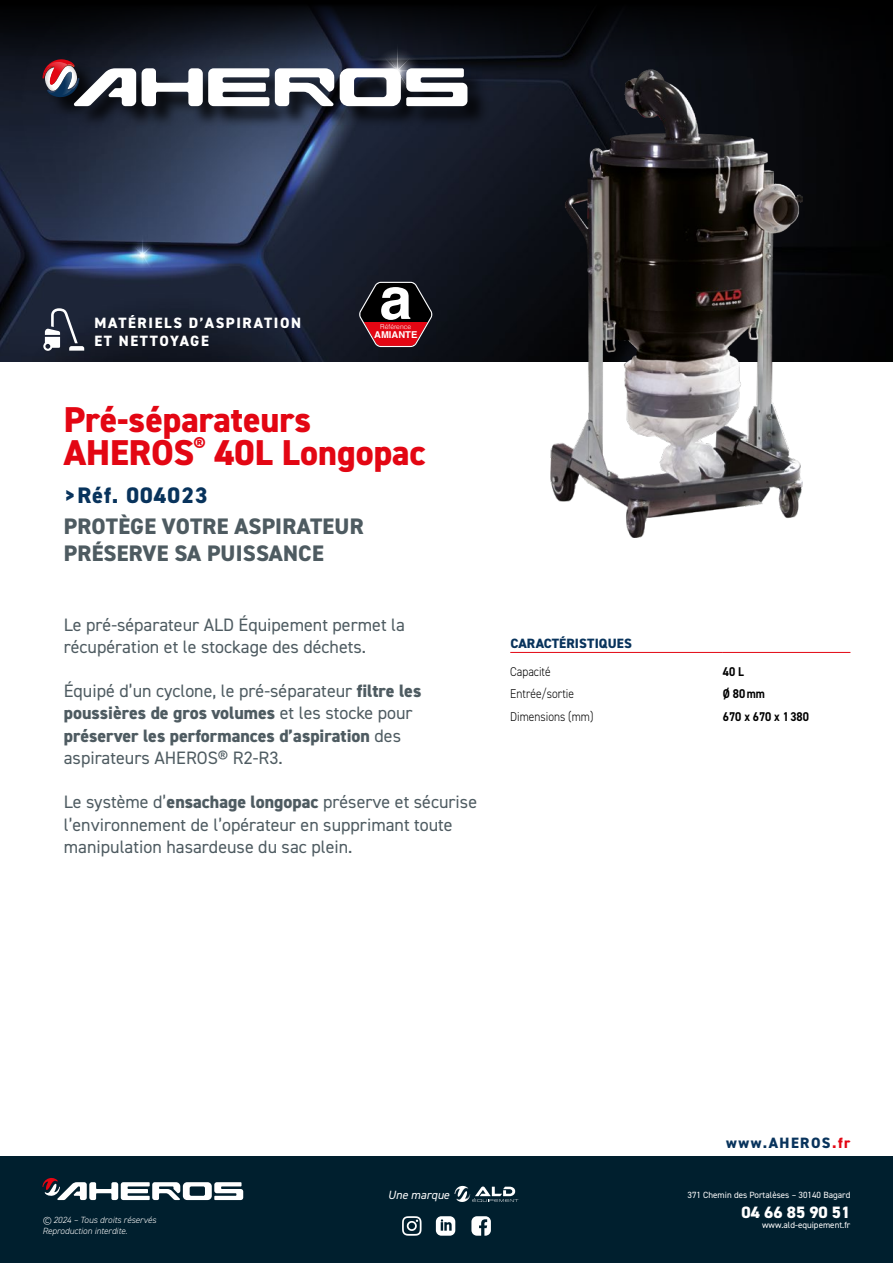
<style>
.page{position:relative;width:893px;height:1263px;background:#fff}
.page>*{position:absolute;margin:0;border:0;box-sizing:border-box;transform-origin:0 0}
.t1{font:700 58.5px "Helvetica";color:#fff}
.t2{font:800 36px/33px "DIN2014";color:#e30613}
.t3{font:800 22.5px/27px "DIN2014";letter-spacing:.01em;color:#4e5b61}
.t4{font:800 22.5px "DIN2014";letter-spacing:.05em;color:#08335c}
.t5{font:18px/22.5px "DIN2014";color:#4e5b61}
.t6{font:800 16.5px "DIN2014";color:#fff}
.t7{font:800 15px/18px "DIN2014";letter-spacing:.11em;color:#fff}
.t8{font:800 15px "DIN2014";letter-spacing:.1em;color:#08335c}
.t9{font:800 13.5px "DIN2014";letter-spacing:.01em;color:#08335c}
.t10{font:300 12.75px "DIN2014";color:#000;scale:.9 1}
.t11{font:700 12.75px "DIN2014";color:#000;scale:.9 1}
.t12{font:italic 12px "DIN2014";color:#fff}
.t13{font:700 9.45px "Helvetica";color:#fff}
.t14{font:9px "DIN2014";color:#fff}
.t15{font:italic 300 9px/10.8px "DIN2014";color:#fff}
.t16{font:300 6.75px "Helvetica";color:#fff}
.s1{font-weight:800}
.s2{color:#e30613}
</style>
<div class="page">
<div style="left:0;top:1157px;width:893px;height:106px;background:#001f2e"></div>
<svg style="left:43px;top:1178px;width:200px;height:22px"></svg>
<svg style="left:455px;top:1186px;width:63px;height:16px"></svg>
<svg style="left:402px;top:1216px;width:19px;height:20px"></svg>
<svg style="left:436px;top:1216px;width:19px;height:20px"></svg>
<svg style="left:471px;top:1216px;width:20px;height:20px"></svg>
<img style="left:0;top:64px;width:893px;height:297px">
<svg style="left:0;top:0;width:893px;height:64px;background:#090b11"></svg>
<img style="left:551px;top:69px;width:251px;height:468px">
<svg style="left:43px;top:308px;width:41px;height:43px"></svg>
<svg style="left:359px;top:282px;width:74px;height:65px;background:#481318"></svg>
<hr style="left:510px;top:652px;width:213px;height:1px;background:#e30613">
<hr style="left:723px;top:652px;width:127px;height:1px;background:#e30613">
<div style="left:45px;top:62px;width:444px;height:66px;background:#000;opacity:.75"></div>
<svg style="left:142px;top:68px;width:127px;height:38px"></svg>
<svg style="left:275px;top:68px;width:59px;height:38px"></svg>
<svg style="left:43px;top:59px;width:93px;height:47px"></svg>
<svg style="left:340px;top:43px;width:127px;height:63px"></svg>
<svg style="left:389px;top:63px;width:15px;height:15px"></svg>
<p class="t7" style="left:94px;top:314px;width:208px">MATÉRIELS D’ASPIRATION<br>ET NETTOYAGE</p>
<h1 class="t1" style="left:379px;top:263px;width:34px">a</h1>
<p class="t16" style="left:380px;top:321px;width:32px">Référence</p>
<p class="t13" style="left:374px;top:329px;width:45px">AMIANTE</p>
<h2 class="t2" style="left:64px;top:403px;width:363px">Pré-séparateurs<br>AHEROS<sup>®</sup> 40L Longopac</h2>
<p class="t4" style="left:64px;top:480px;width:145px">&gt;Réf. 004023</p>
<p class="t3" style="left:64px;top:513px;width:301px">PROTÈGE VOTRE ASPIRATEUR<br>PRÉSERVE SA PUISSANCE</p>
<p class="t5" style="left:64px;top:613px;width:343px">Le pré-séparateur ALD Équipement permet la récupération et le stockage des déchets.</p>
<p class="t5" style="left:64px;top:679px;width:359px">Équipé d’un cyclone, le pré-séparateur <span class="s1">filtre les poussières de gros volumes</span> et les stocke pour <span class="s1">préserver les performances d’aspiration</span> des aspirateurs AHEROS® R2-R3.</p>
<p class="t5" style="left:64px;top:790px;width:415px">Le système d’<span class="s1">ensachage longopac</span> préserve et sécurise l’environnement de l’opérateur en supprimant toute manipulation hasardeuse du sac plein.</p>
<p class="t9" style="left:510px;top:634px;width:123px">CARACTÉRISTIQUES</p>
<p class="t10" style="left:510px;top:663px;width:46px">Capacité</p>
<p class="t11" style="left:723px;top:663px;width:25px">40 L</p>
<p class="t10" style="left:510px;top:686px;width:72px">Entrée/sortie</p>
<p class="t11" style="left:723px;top:685px;width:48px">Ø 80mm</p>
<p class="t10" style="left:510px;top:709px;width:94px">Dimensions (mm)</p>
<p class="t11" style="left:723px;top:708px;width:97px">670 x 670 x 1380</p>
<p class="t15" style="left:43px;top:1215px;width:115px">© 2024 – Tous droits réservés<br>Reproduction interdite.</p>
<p class="t12" style="left:388px;top:1187px;width:63px">Une marque</p>
<p class="t8" style="left:726px;top:1132px;width:126px">www.AHEROS<span class="s2">.fr</span></p>
<p class="t14" style="left:687px;top:1189px;width:164px">371 Chemin des Portalèses – 30140 Bagard</p>
<p class="t6" style="left:741px;top:1201px;width:110px">04 66 85 90 51</p>
<p class="t14" style="left:762px;top:1219px;width:90px">www.ald-equipement.fr</p>
</div>
